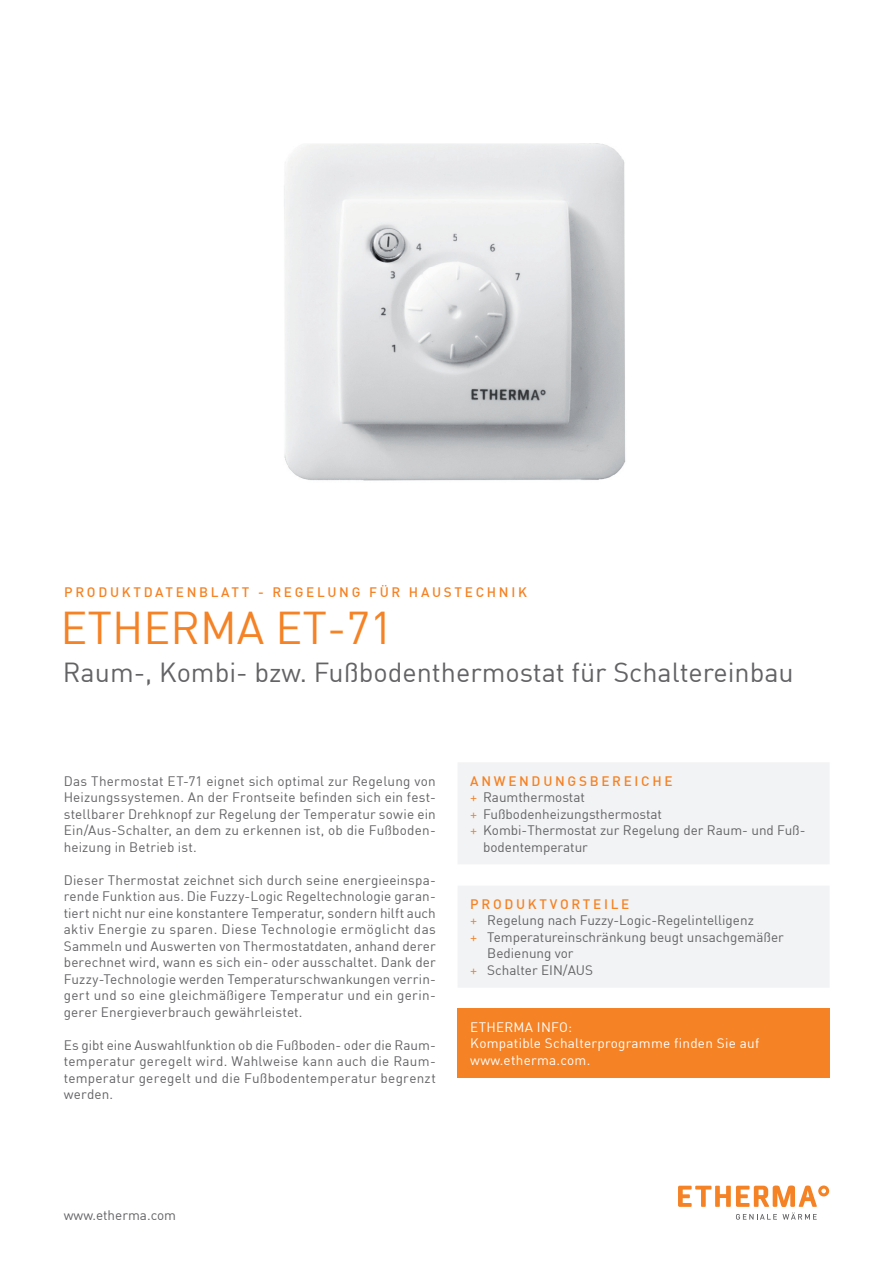
<style>
.page{position:relative;width:893px;height:1263px;background:#fff}
.page>*{position:absolute;margin:0;border:0;box-sizing:border-box;transform-origin:0 0}
.t1{font:45px "DIN";color:#f58224}
.t2{font:27px "DIN";color:#636366}
.t3{font:13.5px/16.5px "DIN";color:#636366;text-align:justify}
.t4{font:500 13.5px "DIN";letter-spacing:.2em;color:#f58224}
.t5{font:13.5px/16.5px "DIN";letter-spacing:.02em;color:#fff}
.s1{color:#f58224}
</style>
<div class="page">
<svg style="left:678px;top:1185px;width:151px;height:35px"></svg>
<svg style="left:458px;top:763px;width:371px;height:224px;fill:#f2f3f4"></svg>
<div style="left:458px;top:1008px;width:372px;height:69px;background:#f58224"></div>
<img style="left:284px;top:143px;width:342px;height:338px">
<p class="t4" style="left:64px;top:584px;width:464px">PRODUKTDATENBLATT - REGELUNG FÜR HAUSTECHNIK</p>
<h1 class="t1" style="left:61px;top:600px;width:334px">ETHERMA ET-71</h1>
<h2 class="t2" style="left:63px;top:655px;width:732px">Raum-, Kombi- bzw. Fußbodenthermostat für Schaltereinbau</h2>
<p class="t3" style="left:64px;top:772px;width:374px">Das Thermostat ET-71 eignet sich optimal zur Regelung von Heizungssystemen. An der Frontseite befinden sich ein fest&shy;stellbarer Drehknopf zur Regelung der Temperatur sowie ein Ein/Aus-Schalter, an dem zu erkennen ist, ob die Fußboden&shy;heizung in Betrieb ist.</p>
<p class="t3" style="left:64px;top:871px;width:374px">Dieser Thermostat zeichnet sich durch seine energieeinspa&shy;rende Funktion aus. Die Fuzzy-Logic Regeltechnologie garan&shy;tiert nicht nur eine konstantere Temperatur, sondern hilft auch aktiv Energie zu sparen. Diese Technologie ermöglicht das Sammeln und Auswerten von Thermostatdaten, anhand derer berechnet wird, wann es sich ein- oder ausschaltet. Dank der Fuzzy-Technologie werden Temperaturschwankungen verrin&shy;gert und so eine gleichmäßigere Temperatur und ein gerin&shy;gerer Energieverbrauch gewährleistet.</p>
<p class="t3" style="left:64px;top:1036px;width:374px">Es gibt eine Auswahlfunktion ob die Fußboden- oder die Raum&shy;temperatur geregelt wird. Wahlweise kann auch die Raum&shy;temperatur geregelt und die Fußbodentemperatur begrenzt werden.</p>
<p class="t4" style="left:470px;top:772px;width:204px">ANWENDUNGSBEREICHE</p>
<p class="t3" style="left:470px;top:789px;width:116px"><span class="s1">+</span> Raumthermostat</p>
<p class="t3" style="left:470px;top:805px;width:193px"><span class="s1">+</span> Fußbodenheizungsthermostat</p>
<p class="t3" style="left:470px;top:822px;width:337px"><span class="s1">+</span> Kombi-Thermostat zur Regelung der Raum- und Fuß-</p>
<p class="t3" style="left:483px;top:838px;width:106px">bodentemperatur</p>
<p class="t4" style="left:470px;top:895px;width:161px">PRODUKTVORTEILE</p>
<p class="t3" style="left:470px;top:912px;width:285px"><span class="s1">+</span> Regelung nach Fuzzy-Logic-Regelintelligenz</p>
<p class="t3" style="left:470px;top:928px;width:315px"><span class="s1">+</span> Temperatureinschränkung beugt unsachgemäßer</p>
<p class="t3" style="left:487px;top:945px;width:88px">Bedienung vor</p>
<p class="t3" style="left:470px;top:961px;width:124px"><span class="s1">+</span> Schalter EIN/AUS</p>
<p class="t5" style="left:470px;top:1018px;width:290px">ETHERMA INFO:<br>Kompatible Schalterprogramme finden Sie auf www.etherma.com.</p>
<p class="t3" style="left:64px;top:1207px;width:114px">www.etherma.com</p>
</div>
